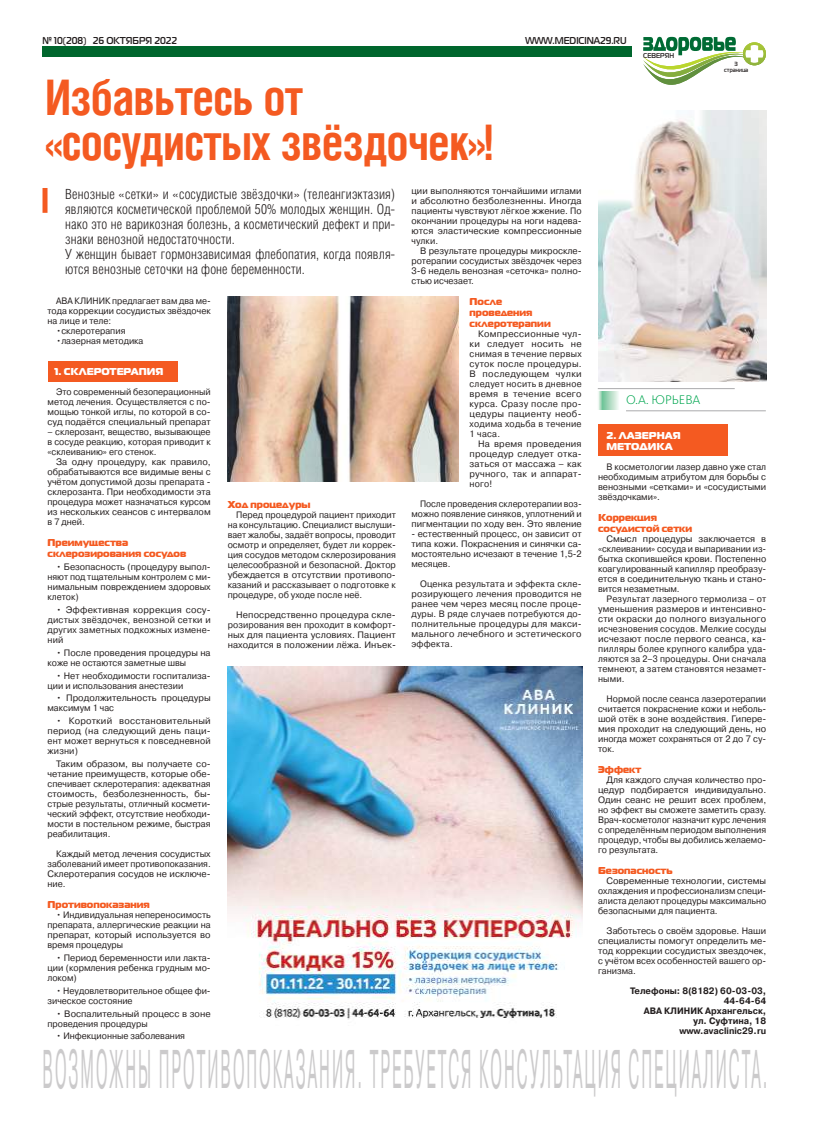
<style>
.page{position:relative;width:823px;height:1134px;background:#fff}
.page>*{position:absolute;margin:0;border:0;box-sizing:border-box;transform-origin:0 0}
.t1{font:54.4px "Pragmatica C";letter-spacing:.13em;color:#cbcacb;scale:.28 1}
.t2{font:700 49px/45px "Helios Cond";letter-spacing:-.02em;color:#f45a21;scale:.95 1}
.t3{font:14px/15px "Helios Cond Light C";letter-spacing:.01em;color:#241f1f}
.t4{font:300 13px "Kievit Cyr";color:#00a650}
.t5{font:10px/11px "Magistral Black C";color:#f45a21}
.t6{font:700 10px "Magistral C";color:#241f1f;scale:.9 1}
.t7{font:10px/11px "Magistral Black C";letter-spacing:.075em;color:#fff}
.t8{font:10px "Magistral Black C";letter-spacing:.11em;color:#fff}
.t9{font:9.3px/10px "Pragmatica C";color:#241f1f;text-align:justify}
.t10{font:9.3px/10px "Pragmatica C";color:#241f1f;text-align:justify;scale:.95 1}
.t11{font:9.3px/10px "Pragmatica C";color:#241f1f;text-align:justify;scale:.93 1}
.t12{font:9.3px/10px "Pragmatica C";color:#241f1f;text-align:justify;scale:.94 1}
.t13{font:700 9.3px/10px "Pragmatica C";color:#241f1f;text-align:right;scale:.95 1}
.t14{font:700 7px "Magistral C";color:#241f1f;scale:.9 1}
.t15{font:700 6px/6px "Magistral C";color:#241f1f;text-align:center;scale:.9 1}
</style>
<div class="page">
<div style="left:43px;top:47px;width:588px;height:10px;background:#00662d"></div>
<div style="left:598px;top:424px;width:129px;height:32px;background:#f45a21"></div>
<div style="left:48px;top:361px;width:129px;height:20px;background:#f45a21"></div>
<img style="left:598px;top:124px;width:167px;height:258px">
<div style="left:42px;top:188px;width:5px;height:25px;background:#f45a21"></div>
<svg style="left:598px;top:391px;width:20px;height:18px"></svg>
<hr style="left:597px;top:388px;width:137px;height:1px;background:#aaaaac">
<hr style="left:625px;top:410px;width:140px;height:1px;background:#aaaaac">
<img style="left:227px;top:666px;width:354px;height:354px">
<svg style="left:643px;top:36px;width:122px;height:88px"></svg>
<img style="left:227px;top:297px;width:231px;height:184px">
<p class="t6" style="left:43px;top:35px;width:151px">№ 10(208) 26 ОКТЯБРЯ 2022</p>
<p class="t6" style="left:525px;top:35px;width:114px">WWW.MEDICINA29.RU</p>
<h2 class="t2" style="left:45px;top:73px;width:473px">Избавьтесь от «сосудистых звёздочек»!</h2>
<p class="t14" style="left:642px;top:51px;width:6px">СЕВЕРЯН</p>
<p class="t15" style="left:723px;top:61px;width:28px">3<br>СТРАНИЦА</p>
<p class="t3" style="left:65px;top:187px;width:331px">Венозные «сетки» и «сосудистые звёздочки» (телеангиэктазия) являются косметической проблемой 50% молодых женщин. Од&shy;нако это не варикозная болезнь, а косметический дефект и при&shy;знаки венозной недостаточности.<br>У женщин бывает гормонзависимая флебопатия, когда появля&shy;ются венозные сеточки на фоне беременности.</p>
<p class="t11" style="left:47px;top:296px;width:177px;text-indent:9px">АВА КЛИ НИ К предлагает вам два ме&shy;тода коррекции сосудистых звёздочек на лице и теле:</p>
<p class="t10" style="left:56px;top:326px;width:75px">•склеротерапия</p>
<p class="t10" style="left:56px;top:336px;width:93px">•лазерная методика</p>
<p class="t8" style="left:54px;top:365px;width:110px">1. Склеротерапия</p>
<p class="t10" style="left:47px;top:387px;width:173px;text-indent:9px">Это современный безоперационный метод лечения. Осуществляется с по&shy;мощью тонкой иглы, по которой в со&shy;суд подаётся специальный препарат</p>
<p class="t10" style="left:47px;top:427px;width:173px">– склерозант, вещество, вызывающее в сосуде реакцию, которая приводит к «склеиванию» его стенок.</p>
<p class="t9" style="left:47px;top:457px;width:165px;text-indent:9px">За одну процедуру, как правило, обрабатываются все видимые вены с учётом допустимой дозы препарата - склерозанта. П ри необходимости эта процедура может назначаться курсом из нескольких сеансов с интервалом в 7 дней.</p>
<p class="t5" style="left:47px;top:537px;width:140px">Преимущества склерозирования сосудов</p>
<p class="t9" style="left:47px;top:562px;width:165px;text-indent:9px">• Безопасность (процедуру выпол&shy;няют под тщательным контролем с ми&shy;нимальным повреждением здоровых клеток)</p>
<p class="t9" style="left:47px;top:605px;width:165px;text-indent:9px">• Эффективная коррекция сосу&shy;дистых звёздочек, венозной сетки и других заметных подкожных измене&shy;ний</p>
<p class="t9" style="left:47px;top:648px;width:165px;text-indent:9px">• После проведения процедуры на коже не остаются заметные швы</p>
<p class="t9" style="left:47px;top:670px;width:165px;text-indent:9px">• Нет необходимости госпитализа&shy;ции и использования анестезии</p>
<p class="t9" style="left:47px;top:693px;width:165px;text-indent:9px">• П родолжительность процедуры максимум 1 час</p>
<p class="t9" style="left:47px;top:716px;width:165px;text-indent:9px">• Короткий восстановительный период (на следующий день паци&shy;ент может вернуться к повседневной жизни)</p>
<p class="t9" style="left:47px;top:759px;width:165px;text-indent:9px">Таким образом, вы получаете со&shy;четание преимуществ, которые обе&shy;спечивает склеротерапия: адекватная стоимость, безболезненность, бы&shy;стрые результаты, отличный космети&shy;ческий эффект, отсутствие необходи&shy;мости в постельном режиме, быстрая реабилитация.</p>
<p class="t9" style="left:47px;top:849px;width:165px;text-indent:9px">Каждый метод лечения сосудистых заболеваний имеет противопоказания.<br>Склеротерапия сосудов не исключе&shy;ние.</p>
<p class="t5" style="left:47px;top:898px;width:104px">Противопоказания</p>
<p class="t12" style="left:47px;top:910px;width:175px;text-indent:9px">• И ндивидуальная непереносимость препарата, аллергические реакции на препарат, который используется во время процедуры</p>
<p class="t9" style="left:47px;top:953px;width:165px;text-indent:9px">• Период беременности или лакта&shy;ции (кормления ребенка грудным мо&shy;локом)</p>
<p class="t10" style="left:47px;top:986px;width:173px;text-indent:9px">• Неудовлетворительное общее фи&shy;зическое состояние</p>
<p class="t9" style="left:47px;top:1008px;width:164px;text-indent:9px">• Воспалительный процесс в зоне проведения процедуры</p>
<p class="t10" style="left:56px;top:1031px;width:137px">• И нфекционные заболевания</p>
<p class="t5" style="left:227px;top:498px;width:84px">Ход процедуры</p>
<p class="t10" style="left:227px;top:510px;width:178px;text-indent:9px">П еред процедурой пациент приходит на консультацию. Специалист выслуши&shy;вает жалобы, задаёт вопросы, проводит осмотр и определяет, будет ли коррек&shy;ция сосудов методом склерозирования целесообразной и безопасной. Доктор убеждается в отсутствии противопо&shy;казаний и рассказывает о подготовке к процедуре, oб уходе после неё.</p>
<p class="t9" style="left:227px;top:610px;width:169px;text-indent:9px">Непосредственно процедура скле&shy;розирования вен проходит в комфорт&shy;ных для пациента условиях. Пациент находится в положении лёжа. И нъек-</p>
<p class="t9" style="left:411px;top:185px;width:172px">ции выполняются тончайшими иглами и абсолютно безболезненны. И ногда пациенты чувствуют лёгкое жжение. П о окончании процедуры на ноги надева&shy;ются эластические компрессионные чулки.</p>
<p class="t9" style="left:411px;top:245px;width:172px;text-indent:9px">В результате процедуры микроскле&shy;ротерапии сосудистых звёздочек через 3-6 недель венозная «сеточка» полно&shy;стью исчезает.</p>
<p class="t5" style="left:469px;top:295px;width:83px">После проведения склеротерапии</p>
<p class="t9" style="left:469px;top:328px;width:114px;text-indent:9px">Компрессионные чул&shy;ки следует носить не снимая в течение первых суток после процедуры.<br>В последующем чулки следует носить в дневное время в течение всего курса. Сразу после про&shy;цедуры пациенту необ&shy;ходима ходьба в течение 1 часа.</p>
<p class="t9" style="left:469px;top:438px;width:114px;text-indent:9px">На время проведения процедур следует отка&shy;заться от массажа – как ручного, так и аппарат&shy;ного!</p>
<p class="t11" style="left:411px;top:498px;width:184px;text-indent:9px">После проведения склеротерапии воз&shy;можно появление синяков, уплотнений и пигментации по ходу вен. Это явление</p>
<p class="t9" style="left:411px;top:528px;width:172px">- естественный процесс, он зависит от типа кожи. Покраснения и синячки са&shy;мостоятельно исчезают в течение 1,5-2 месяцев.</p>
<p class="t9" style="left:411px;top:578px;width:172px;text-indent:9px">Оценка результата и эффекта скле&shy;розирующего лечения проводится не ранее чем через месяц после проце&shy;дуры. В ряде случаев потребуются до&shy;полнительные процедуры для макси&shy;мального лечебного и эстетического эффекта.</p>
<h3 class="t4" style="left:625px;top:392px;width:75px">О.А. Юрьева</h3>
<p class="t7" style="left:606px;top:429px;width:76px">2. Лазерная методика</p>
<p class="t10" style="left:597px;top:462px;width:178px;text-indent:9px">В косметологии лазер давно уже стал необходимым атрибутом для борьбы с венозными «сетками» и «сосудистыми звёздочками».</p>
<p class="t5" style="left:597px;top:511px;width:95px">Коррекция сосудистой сетки</p>
<p class="t9" style="left:597px;top:534px;width:169px;text-indent:9px">Смысл процедуры заключается в «склеивании» сосуда и выпаривании из&shy;бытка скопившейся крови. Постепенно коагулированный капилляр преобразу&shy;ется в соединительную ткань и стано&shy;вится незаметным.</p>
<p class="t10" style="left:597px;top:594px;width:178px;text-indent:9px">Результат лазерного термолиза – от уменьшения размеров и интенсивно&shy;сти окраски до полного визуального исчезновения сосудов. Мелкие сосуды исчезают после первого сеанса, ка&shy;пилляры более крупного калибра уда&shy;ляются за 2–3 процедуры. Они сначала темнеют, а затем становятся незамет&shy;ными.</p>
<p class="t10" style="left:597px;top:694px;width:178px;text-indent:9px">Нормой после сеанса лазеротерапии считается покраснение кожи и неболь&shy;шой отёк в зоне воздействия. Гипере&shy;мия проходит на следующий день, но иногда может сохраняться от 2 до 7 су&shy;ток.</p>
<p class="t5" style="left:597px;top:763px;width:45px">Эффект</p>
<p class="t9" style="left:597px;top:775px;width:169px;text-indent:9px">Для каждого случая количество про&shy;цедур подбирается индивидуально.<br>Один сеанс не решит всех проблем, но эффект вы сможете заметить сразу.<br>Врач-косметолог назначит курс лечения с определённым периодом выполнения процедур, чтобы вы добились желаемо&shy;го результата.</p>
<p class="t5" style="left:597px;top:864px;width:76px">Безопасность</p>
<p class="t9" style="left:597px;top:876px;width:169px;text-indent:9px">Современные технологии, системы охлаждения и профессионализм специ&shy;алиста делают процедуры максимально безопасными для пациента.</p>
<p class="t9" style="left:597px;top:926px;width:169px;text-indent:9px">Заботьтесь о своём здоровье. Наши специалисты помогут определить ме&shy;тод коррекции сосудистых звездочек, с учётом всех особенностей вашего ор&shy;ганизма.</p>
<p class="t13" style="left:629px;top:986px;width:145px">Телефоны: 8(8182) 60-03-03,<br>44-64-64<br>АВА КЛИНИК Архангельск, ул. Суфтина, 18 www.avaclinic29.ru</p>
<h1 class="t1" style="left:43px;top:1038px;width:2588px">Возможн ы противопоказан ия. Требуется консультация специал иста.</h1>
</div>
